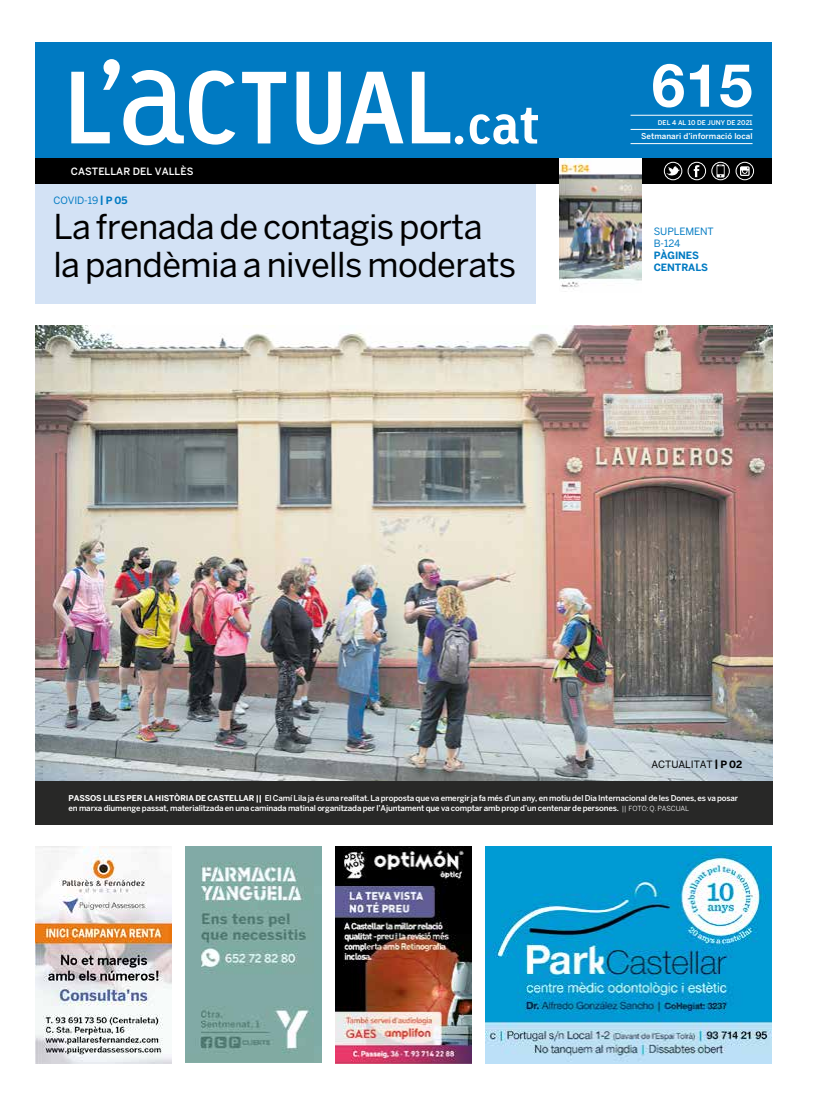
<style>
.page{position:relative;width:820px;height:1106px;background:#fff}
.page>*{position:absolute;margin:0;border:0;box-sizing:border-box;transform-origin:0 0}
.t1{font:700 60px "Helvetica Neue";color:#fff}
.t2{font:34px/38px "Benton Sans";letter-spacing:-.015em;color:#000}
.t3{font:10px/12px "Benton Sans";letter-spacing:-.005em;color:#007ac2}
.t4{font:500 10px "Benton Sans";letter-spacing:.005em;color:#fff}
.t5{font:700 10px/12px "Benton Sans";letter-spacing:-.01em;color:#007ac2}
.t6{font:10px "Benton Sans";letter-spacing:-.005em;color:#000}
.t7{font:500 8px/10.5px "Benton Sans";letter-spacing:-.02em;color:#fff}
.t8{font:500 8px "Benton Sans";letter-spacing:.005em;color:#fff}
.t9{font:500 6.5px "Benton Sans";letter-spacing:.005em;color:#fff}
.s1{font-weight:700}
.s2{font-weight:400;font-size:7px}
</style>
<div class="page">
<div style="left:35px;top:43px;width:736px;height:115px;background:#007ac2"></div>
<svg style="left:71px;top:59px;width:466px;height:87px"></svg>
<div style="left:35px;top:158px;width:736px;height:26px;background:#000"></div>
<svg style="left:666px;top:166px;width:13px;height:10px"></svg>
<div style="left:663px;top:162px;width:18px;height:18px;border:1px solid #fff;border-radius:50%"></div>
<svg style="left:693px;top:165px;width:6px;height:12px"></svg>
<div style="left:687px;top:162px;width:18px;height:18px;border:1px solid #fff;border-radius:50%"></div>
<div style="left:735px;top:162px;width:18px;height:18px;border:1px solid #fff;border-radius:50%"></div>
<svg style="left:740px;top:166px;width:9px;height:10px"></svg>
<div style="left:711px;top:162px;width:18px;height:18px;border:1px solid #fff;border-radius:50%"></div>
<svg style="left:716px;top:165px;width:8px;height:12px"></svg>
<hr style="left:630px;top:115px;width:122px;height:1px;background:#fff">
<hr style="left:630px;top:129px;width:122px;height:1px;background:#fff">
<hr style="left:630px;top:143px;width:122px;height:1px;background:#fff">
<div style="left:35px;top:184px;width:500px;height:120px;background:#d3e2f5"></div>
<img style="left:35px;top:326px;width:737px;height:455px">
<img style="left:559px;top:158px;width:82px;height:134px">
<div style="left:35px;top:781px;width:737px;height:43px;background:#282827"></div>
<img style="left:185px;top:846px;width:136px;height:216px">
<img style="left:35px;top:846px;width:137px;height:217px">
<img style="left:485px;top:846px;width:286px;height:217px">
<img style="left:335px;top:846px;width:136px;height:217px">
<p class="t4" style="left:71px;top:165px;width:124px">CASTELLAR DEL VALLÈS</p>
<p class="t3" style="left:53px;top:195px;width:76px">COVID-19 <span class="s1">| P 05</span></p>
<h2 class="t2" style="left:53px;top:207px;width:464px">La frenada de contagis porta la pandèmia a nivells moderats</h2>
<h1 class="t1" style="left:651px;top:38px;width:102px">615</h1>
<p class="t9" style="left:657px;top:118px;width:96px">DEL 4 AL 10 DE JUNY DE 2021</p>
<p class="t8" style="left:641px;top:132px;width:113px">Setmanari d’informació local</p>
<p class="t3" style="left:653px;top:225px;width:62px">SUPLEMENT<br>B-124</p>
<p class="t5" style="left:653px;top:249px;width:56px">PÀGINES<br>CENTRALS</p>
<p class="t6" style="left:651px;top:758px;width:92px">ACTUALITAT <span class="s1">| P 02</span></p>
<p class="t7" style="left:69px;top:792px;width:671px"><span class="s1">PASSOS LILES PER LA HISTÒRIA DE CASTELLAR ||</span> El Camí Lila ja és una realitat. La proposta que va emergir ja fa més d’un any, en motiu del Dia Internacional de les Dones, es va posar en marxa diumenge passat, materialitzada en una caminada matinal organitzada per l’Ajuntament que va comptar amb prop d’un centenar de persones. <span class="s2">|| FOTO: Q. PASCUAL</span></p>
</div>
